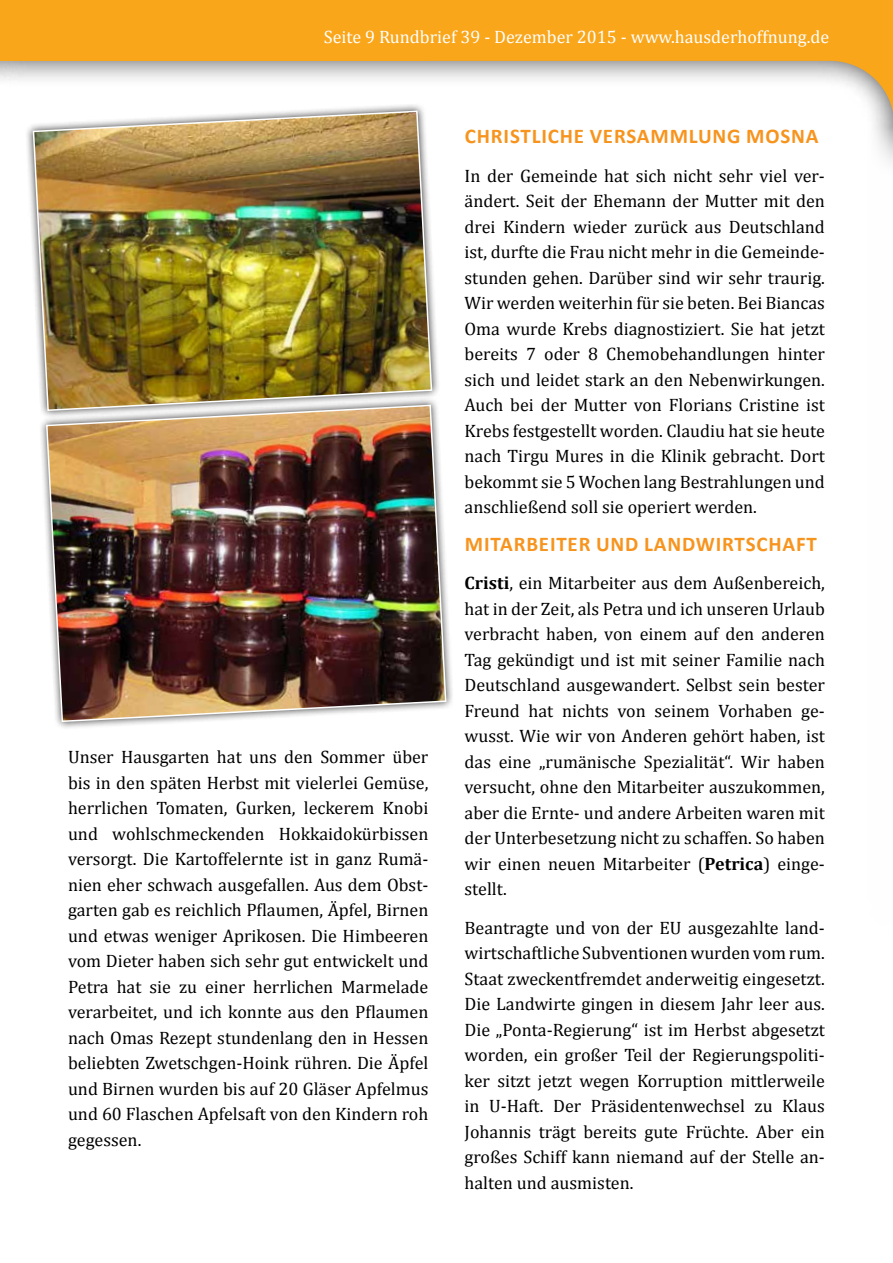
<style>
.page{position:relative;width:893px;height:1263px;background:#fff}
.page>*{position:absolute;margin:0;border:0;box-sizing:border-box;transform-origin:0 0}
.t1{font:700 21px "Calibri";letter-spacing:.04em;color:#f7941e}
.t2{font:18px/25.5px "Cambria";color:#000;text-align:justify}
.t3{font:18px "Cambria";color:#fff}
.s1{font-weight:700}
</style>
<div class="page">
<svg style="left:428px;top:0;width:465px;height:128px"></svg>
<svg style="left:0;top:0;width:428px;height:81px;background:#f0b148"></svg>
<div style="left:38px;top:397px;width:416px;height:333px;background:#000;opacity:.75"></div>
<img style="left:45px;top:404px;width:402px;height:319px">
<div style="left:25px;top:103px;width:415px;height:316px;background:#000;opacity:.75"></div>
<img style="left:32px;top:110px;width:401px;height:302px">
<p class="t3" style="left:324px;top:26px;width:507px">Seite 9 Rundbrief 39 - Dezember 2015 - www.hausderhoffnung.de</p>
<p class="t2" style="left:68px;top:744px;width:362px">Unser Hausgarten hat uns den Sommer über bis in den späten Herbst mit vielerlei Gemüse, herrlichen Tomaten, Gurken, leckerem Knobi und wohlschmeckenden Hokkaidokürbissen versorgt. Die Kartoffelernte ist in ganz Rumä&shy;nien eher schwach ausgefallen. Aus dem Obst&shy;garten gab es reichlich Pflaumen, Äpfel, Birnen und etwas weniger Aprikosen. Die Himbeeren vom Dieter haben sich sehr gut entwickelt und Petra hat sie zu einer herrlichen Marmelade verarbeitet, und ich konnte aus den Pflaumen nach Omas Rezept stundenlang den in Hessen beliebten Zwetschgen-Hoink rühren. Die Äpfel und Birnen wurden bis auf 20 Gläser Apfelmus und 60 Flaschen Apfelsaft von den Kindern roh gegessen.</p>
<p class="t1" style="left:465px;top:123px;width:355px">CHRISTLICHE VERSAMMLUNG MOSNA</p>
<p class="t2" style="left:465px;top:163px;width:362px">In der Gemeinde hat sich nicht sehr viel ver&shy;ändert. Seit der Ehemann der Mutter mit den drei Kindern wieder zurück aus Deutschland ist, durfte die Frau nicht mehr in die Gemeinde&shy;stunden gehen. Darüber sind wir sehr traurig.<br>Wir werden weiterhin für sie beten. Bei Biancas Oma wurde Krebs diagnostiziert. Sie hat jetzt bereits 7 oder 8 Chemobehandlungen hinter sich und leidet stark an den Nebenwirkungen.<br>Auch bei der Mutter von Florians Cristine ist Krebs festgestellt worden. Claudiu hat sie heute nach Tirgu Mures in die Klinik gebracht. Dort bekommt sie 5 Wochen lang Bestrahlungen und anschließend soll sie operiert werden.</p>
<p class="t1" style="left:465px;top:531px;width:353px">MITARBEITER UND LANDWIRTSCHAFT</p>
<p class="t2" style="left:465px;top:570px;width:362px"><span class="s1">Cristi</span>, ein Mitarbeiter aus dem Außenbereich, hat in der Zeit, als Petra und ich unseren Urlaub verbracht haben, von einem auf den anderen Tag gekündigt und ist mit seiner Familie nach Deutschland ausgewandert. Selbst sein bester Freund hat nichts von seinem Vorhaben ge&shy;wusst. Wie wir von Anderen gehört haben, ist das eine „rumänische Spezialität“. Wir haben versucht, ohne den Mitarbeiter auszukommen, aber die Ernte- und andere Arbeiten waren mit der Unterbesetzung nicht zu schaffen. So haben wir einen neuen Mitarbeiter (<span class="s1">Petrica</span>) einge&shy;stellt.</p>
<p class="t2" style="left:465px;top:915px;width:362px">Beantragte und von der EU ausgezahlte land&shy;wirtschaftliche Subventionen wurden vom rum.<br>Staat zweckentfremdet anderweitig eingesetzt.<br>Die Landwirte gingen in diesem Jahr leer aus.<br>Die „Ponta-Regierung“ ist im Herbst abgesetzt worden, ein großer Teil der Regierungspoliti&shy;ker sitzt jetzt wegen Korruption mittlerweile in U-Haft. Der Präsidentenwechsel zu Klaus Johannis trägt bereits gute Früchte. Aber ein großes Schiff kann niemand auf der Stelle an&shy;halten und ausmisten.</p>
</div>
